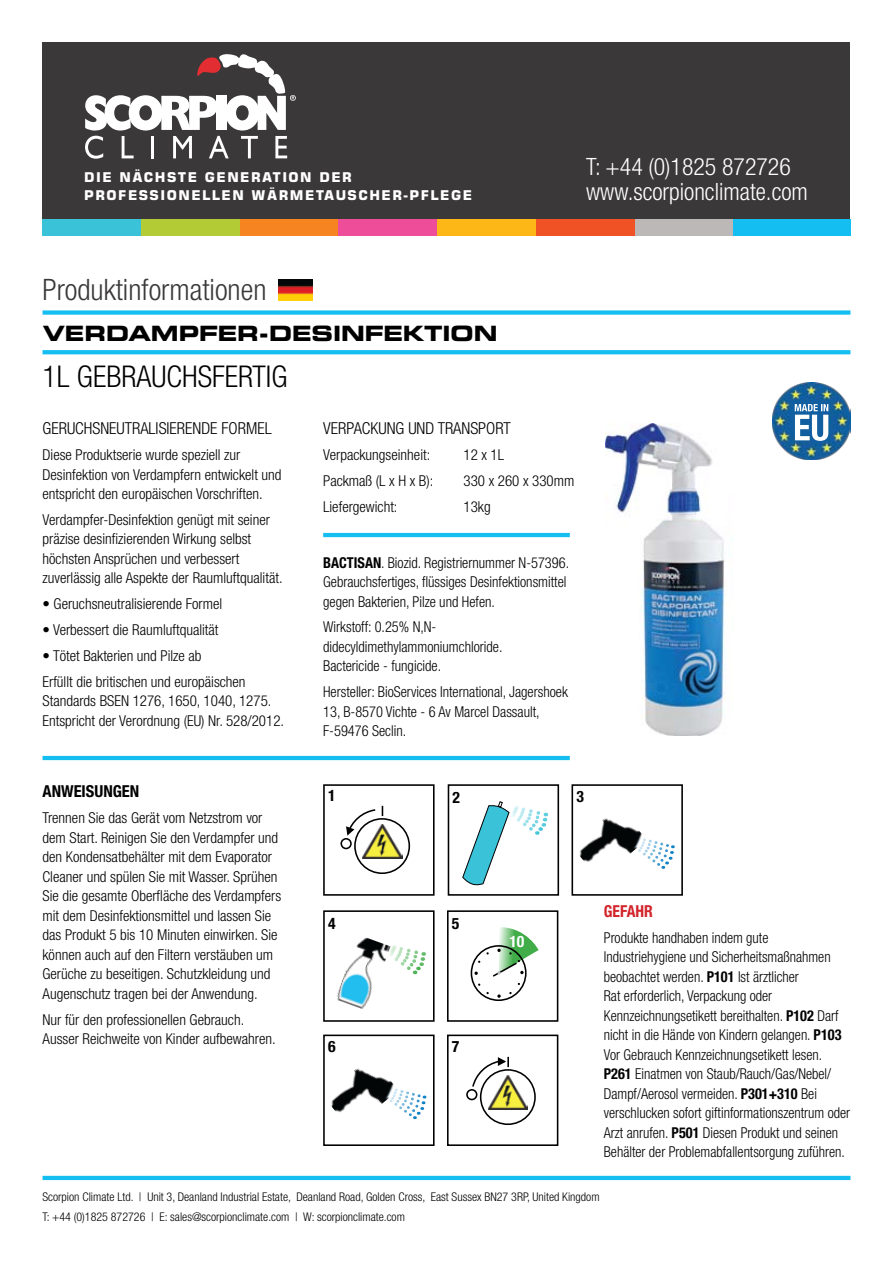
<style>
.page{position:relative;width:893px;height:1263px;background:#fff}
.page>*{position:absolute;margin:0;border:0;box-sizing:border-box;transform-origin:0 0}
.t1{font:300 condensed 30px "Helvetica Neue";color:#000}
.t2{font:300 condensed 29.55px "Helvetica Neue";color:#3a3839}
.t3{font:300 condensed 23.85px/24.9px "Helvetica Neue";color:#fff}
.t4{font:700 expanded 21px "Square 721 BT";color:#000}
.t5{font:300 condensed 16.5px "Helvetica Neue";color:#000}
.t6{font:700 condensed 16.5px "Helvetica Neue";color:#000}
.t7{font:700 condensed 16.5px "Helvetica Neue";color:#d2232a;scale:.95 1}
.t8{font:700 condensed 15.75px "Helvetica Neue";color:#000}
.t9{font:700 condensed 15.75px "Helvetica Neue";color:#fff}
.t10{font:300 condensed 15px/19.5px "Helvetica Neue";color:#000}
.t11{font:300 condensed 15px/19.5px "Helvetica Neue";color:#000;scale:.95 1}
.t12{font:300 condensed 15px/19.5px "Helvetica Neue";color:#000;scale:.96 1}
.t13{font:700 13.5px/18px "Square 721 BT";letter-spacing:.11em;color:#fff}
.t14{font:300 condensed 12px/19.5px "Helvetica Neue";color:#000}
.s1{font-weight:700}
</style>
<div class="page">
<img style="left:605px;top:423px;width:121px;height:312px">
<div style="left:43px;top:43px;width:807px;height:176px;background:#3a3839"></div>
<div style="left:43px;top:219px;width:98px;height:17px;background:#39c2d8"></div>
<div style="left:437px;top:219px;width:99px;height:17px;background:#fdb817"></div>
<div style="left:240px;top:219px;width:98px;height:17px;background:#f58421"></div>
<div style="left:634px;top:219px;width:99px;height:17px;background:#bbb8b7"></div>
<div style="left:141px;top:219px;width:99px;height:17px;background:#b3cb35"></div>
<div style="left:536px;top:219px;width:98px;height:17px;background:#f05125"></div>
<div style="left:338px;top:219px;width:99px;height:17px;background:#ee4d99"></div>
<div style="left:733px;top:219px;width:117px;height:17px;background:#14bef0"></div>
<hr style="left:43px;top:1176px;width:807px;height:4px;background:#14bef0">
<hr style="left:43px;top:756px;width:527px;height:4px;background:#14bef0">
<hr style="left:323px;top:533px;width:247px;height:4px;background:#14bef0">
<div style="left:43px;top:310px;width:807px;height:5px;background:#14bef0"></div>
<svg style="left:43px;top:350px;width:807px;height:4px;background:#1abff0"></svg>
<img style="left:773px;top:382px;width:77px;height:78px">
<svg style="left:795px;top:404px;width:33px;height:37px"></svg>
<img style="left:279px;top:280px;width:34px;height:20px">
<svg style="left:571px;top:784px;width:112px;height:112px"></svg>
<svg style="left:323px;top:910px;width:112px;height:112px"></svg>
<svg style="left:323px;top:1034px;width:112px;height:112px"></svg>
<svg style="left:447px;top:784px;width:113px;height:112px"></svg>
<svg style="left:447px;top:910px;width:112px;height:112px"></svg>
<svg style="left:323px;top:784px;width:112px;height:112px"></svg>
<svg style="left:447px;top:1034px;width:112px;height:112px"></svg>
<svg style="left:85px;top:54px;width:211px;height:105px"></svg>
<p class="t13" style="left:84px;top:168px;width:389px">DIE NÄCHSTE GENERATION DER<br>PROFESSIONELLEN WÄRMETAUSCHER-PFLEGE</p>
<h3 class="t3" style="left:586px;top:154px;width:223px">T: +44 (0)1825 872726 www.scorpionclimate.com</h3>
<h2 class="t2" style="left:43px;top:273px;width:225px">Produktinformationen</h2>
<h3 class="t4" style="left:43px;top:320px;width:456px">VERDAMPFER-DESINFEKTION</h3>
<h1 class="t1" style="left:43px;top:360px;width:247px">1L GEBRAUCHSFERTIG</h1>
<p class="t5" style="left:43px;top:419px;width:231px">GERUCHSNEUTRALISIERENDE FORMEL</p>
<p class="t10" style="left:43px;top:445px;width:240px">Diese Produktserie wurde speziell zur<br>Desinfektion von Verdampfern entwickelt und entspricht den europäischen Vorschriften.</p>
<p class="t10" style="left:43px;top:510px;width:242px">Verdampfer-Desinfektion genügt mit seiner präzise desinfizierenden Wirkung selbst höchsten Ansprüchen und verbessert zuverlässig alle Aspekte der Raumluftqualität.</p>
<p class="t10" style="left:43px;top:594px;width:181px">• Geruchsneutralisierende Formel</p>
<p class="t10" style="left:43px;top:620px;width:178px">• Verbessert die Raumluftqualität</p>
<p class="t10" style="left:43px;top:643px;width:205px;line-height:25.8px">• Tötet Bakterien und Pilze ab<br>Erfüllt die britischen und europäischen</p>
<p class="t10" style="left:43px;top:691px;width:243px">Standards BSEN 1276, 1650, 1040, 1275.<br>Entspricht der Verordnung (EU) Nr. 528/2012.</p>
<p class="t5" style="left:323px;top:419px;width:189px">VERPACKUNG UND TRANSPORT</p>
<p class="t10" style="left:323px;top:445px;width:109px">Verpackungseinheit:</p>
<p class="t10" style="left:463px;top:445px;width:42px">12 x 1L</p>
<p class="t10" style="left:323px;top:471px;width:112px">Packmaß (L x H x B):</p>
<p class="t10" style="left:463px;top:471px;width:112px">330 x 260 x 330mm</p>
<p class="t10" style="left:323px;top:497px;width:76px">Liefergewicht:</p>
<p class="t10" style="left:463px;top:497px;width:29px">13kg</p>
<p class="t12" style="left:323px;top:552px;width:258px"><span class="s1">BACTISAN</span>. Biozid. Registriernummer N-57396.<br>Gebrauchsfertiges, flüssiges Desinfektionsmittel gegen Bakterien, Pilze und Hefen.</p>
<p class="t12" style="left:323px;top:617px;width:188px">Wirkstoff: 0.25% N,N&shy;didecyldimethylammoniumchloride.<br>Bactericide - fungicide.</p>
<p class="t12" style="left:323px;top:682px;width:256px">Hersteller: BioServices International, Jagershoek<br>13, B-8570 Vichte - 6 Av Marcel Dassault,<br>F-59476 Seclin.</p>
<p class="t6" style="left:43px;top:781px;width:98px">ANWEISUNGEN</p>
<p class="t10" style="left:43px;top:808px;width:240px">Trennen Sie das Gerät vom Netzstrom vor dem Start. Reinigen Sie den Verdampfer und den Kondensatbehälter mit dem Evaporator Cleaner und spülen Sie mit Wasser. Sprühen Sie die gesamte Oberfläche des Verdampfers mit dem Desinfektionsmittel und lassen Sie das Produkt 5 bis 10 Minuten einwirken. Sie können auch auf den Filtern verstäuben um Gerüche zu beseitigen. Schutzkleidung und Augenschutz tragen bei der Anwendung.</p>
<p class="t10" style="left:43px;top:1009px;width:235px">Nur für den professionellen Gebrauch.<br>Ausser Reichweite von Kinder aufbewahren.</p>
<p class="t8" style="left:328px;top:786px;width:9px">1</p>
<p class="t8" style="left:328px;top:913px;width:9px">4</p>
<p class="t8" style="left:328px;top:1037px;width:9px">6</p>
<p class="t8" style="left:453px;top:787px;width:9px">2</p>
<p class="t8" style="left:452px;top:913px;width:9px">5</p>
<p class="t8" style="left:452px;top:1037px;width:9px">7</p>
<p class="t9" style="left:509px;top:932px;width:17px">10</p>
<p class="t8" style="left:576px;top:787px;width:9px">3</p>
<p class="t7" style="left:604px;top:901px;width:53px">GEFAHR</p>
<p class="t11" style="left:604px;top:928px;width:261px">Produkte handhaben indem gute Industriehygiene und Sicherheitsmaßnahmen beobachtet werden. <span class="s1">P101</span> Ist ärztlicher<br>Rat erforderlich, Verpackung oder Kennzeichnungsetikett bereithalten. <span class="s1">P102</span> Darf nicht in die Hände von Kindern gelangen. <span class="s1">P103<br></span>Vor Gebrauch Kennzeichnungsetikett lesen.<br><span class="s1">P261</span> Einatmen von Staub/Rauch/Gas/Nebel/ Dampf/Aerosol vermeiden. <span class="s1">P301+310</span> Bei verschlucken sofort giftinformationszentrum oder Arzt anrufen. <span class="s1">P501</span> Diesen Produkt und seinen Behälter der Problemabfallentsorgung zuführen.</p>
<p class="t14" style="left:43px;top:1187px;width:559px">Scorpion Climate Ltd. | Unit 3, Deanland Industrial Estate, Deanland Road, Golden Cross, East Sussex BN27 3RP, United Kingdom<br>T: +44 (0)1825 872726 | E: sales@scorpionclimate.com | W: scorpionclimate.com</p>
</div>
